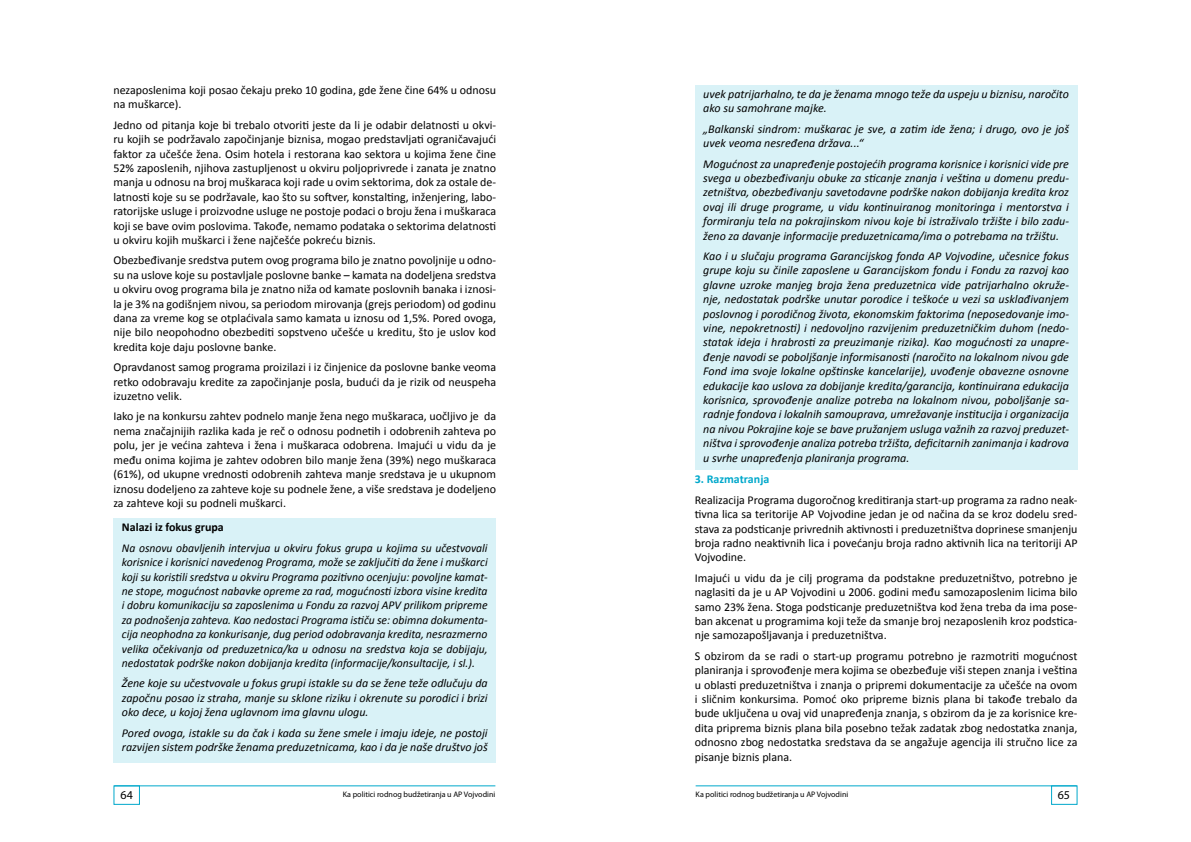
<style>
.page{position:relative;width:1191px;height:842px;background:#fff}
.page>*{position:absolute;margin:0;border:0;box-sizing:border-box;transform-origin:0 0}
.t1{font:12px/14.4px "Calibri";color:#000;text-align:justify}
.t2{font:italic 12px/14.4px "Calibri";color:#000;text-align:justify}
.t3{font:700 12px "Calibri";color:#000}
.t4{font:700 12px "Calibri";color:#00a8cb}
.t5{font:12px "Myriad Pro";color:#000}
.t6{font:8px "Myriad Pro";color:#000}
</style>
<div class="page">
<hr style="left:114px;top:785px;width:381px;height:1px;background:#00a8cb">
<div style="left:113px;top:785px;width:27px;height:20px;border:1px solid #00a8cb"></div>
<hr style="left:695px;top:785px;width:381px;height:1px;background:#00a8cb">
<div style="left:1051px;top:785px;width:26px;height:20px;border:1px solid #00a8cb"></div>
<div style="left:113px;top:518px;width:383px;height:245px;background:#d9f2f7"></div>
<div style="left:694px;top:85px;width:383px;height:385px;background:#d9f2f7"></div>
<p class="t1" style="left:113px;top:82px;width:384px">nezaposlenima koji posao čekaju preko 10 godina, gde žene čine 64% u odnosu na muškarce).</p>
<p class="t1" style="left:113px;top:117px;width:384px">Jedno od pitanja koje bi trebalo otvoriti jeste da li je odabir delatnosti u okvi&shy;ru kojih se podržavalo započinjanje biznisa, mogao predstavljati ograničavajući faktor za učešće žena. Osim hotela i restorana kao sektora u kojima žene čine 52% zaposlenih, njihova zastupljenost u okviru poljoprivrede i zanata je znatno manja u odnosu na broj muškaraca koji rade u ovim sektorima, dok za ostale de&shy;latnosti koje su se podržavale, kao što su softver, konstalting, inženjering, labo&shy;ratorijske usluge i proizvodne usluge ne postoje podaci o broju žena i muškaraca koji se bave ovim poslovima. Takođe, nemamo podataka o sektorima delatnosti u okviru kojih muškarci i žene najčešće pokreću biznis.</p>
<p class="t1" style="left:113px;top:253px;width:384px">Obezbeđivanje sredstva putem ovog programa bilo je znatno povoljnije u odno&shy;su na uslove koje su postavljale poslovne banke – kamata na dodeljena sredstva u okviru ovog programa bila je znatno niža od kamate poslovnih banaka i iznosi&shy;la je 3% na godišnjem nivou, sa periodom mirovanja (grejs periodom) od godinu dana za vreme kog se otplaćivala samo kamata u iznosu od 1,5%. Pored ovoga, nije bilo neopohodno obezbediti sopstveno učešće u kreditu, što je uslov kod kredita koje daju poslovne banke.</p>
<p class="t1" style="left:113px;top:359px;width:384px">Opravdanost samog programa proizilazi i iz činjenice da poslovne banke veoma retko odobravaju kredite za započinjanje posla, budući da je rizik od neuspeha izuzetno velik.</p>
<p class="t1" style="left:113px;top:409px;width:384px">Iako je na konkursu zahtev podnelo manje žena nego muškaraca, uočljivo je da nema značajnijih razlika kada je reč o odnosu podnetih i odobrenih zahteva po polu, jer je većina zahteva i žena i muškaraca odobrena. Imajući u vidu da je među onima kojima je zahtev odobren bilo manje žena (39%) nego muškaraca (61%), od ukupne vrednosti odobrenih zahteva manje sredstava je u ukupnom iznosu dodeljeno za zahteve koje su podnele žene, a više sredstava je dodeljeno za zahteve koji su podneli muškarci.</p>
<p class="t3" style="left:122px;top:520px;width:103px">Nalazi iz fokus grupa</p>
<p class="t2" style="left:122px;top:540px;width:367px">Na osnovu obavljenih intervjua u okviru fokus grupa u kojima su učestvovali korisnice i korisnici navedenog Programa, može se zaključiti da žene i muškarci koji su koristili sredstva u okviru Programa pozitivno ocenjuju: povoljne kamat&shy;ne stope, mogućnost nabavke opreme za rad, mogućnosti izbora visine kredita i dobru komunikaciju sa zaposlenima u Fondu za razvoj APV prilikom pripreme za podnošenja zahteva. Kao nedostaci Programa ističu se: obimna dokumenta&shy;cija neophodna za konkurisanje, dug period odobravanja kredita, nesrazmerno velika očekivanja od preduzetnica/ka u odnosu na sredstva koja se dobijaju, nedostatak podrške nakon dobijanja kredita (informacije/konsultacije, i sl.).</p>
<p class="t2" style="left:122px;top:676px;width:367px">Žene koje su učestvovale u fokus grupi istakle su da se žene teže odlučuju da započnu posao iz straha, manje su sklone riziku i okrenute su porodici i brizi oko dece, u kojoj žena uglavnom ima glavnu ulogu.</p>
<p class="t2" style="left:122px;top:725px;width:367px">Pored ovoga, istakle su da čak i kada su žene smele i imaju ideje, ne postoji razvijen sistem podrške ženama preduzetnicama, kao i da je naše društvo još</p>
<p class="t2" style="left:703px;top:86px;width:367px">uvek patrijarhalno, te da je ženama mnogo teže da uspeju u biznisu, naročito ako su samohrane majke.</p>
<p class="t2" style="left:703px;top:121px;width:367px">„Balkanski sindrom: muškarac je sve, a zatim ide žena; i drugo, ovo je još uvek veoma nesređena država...“</p>
<p class="t2" style="left:703px;top:156px;width:367px">Mogućnost za unapređenje postojećih programa korisnice i korisnici vide pre svega u obezbeđivanju obuke za sticanje znanja i veština u domenu predu&shy;zetništva, obezbeđivanju savetodavne podrške nakon dobijanja kredita kroz ovaj ili druge programe, u vidu kontinuiranog monitoringa i mentorstva i formiranju tela na pokrajinskom nivou koje bi istraživalo tržište i bilo zadu&shy;ženo za davanje informacije preduzetnicama/ima o potrebama na tržištu.</p>
<p class="t2" style="left:703px;top:248px;width:367px">Kao i u slučaju programa Garancijskog fonda AP Vojvodine, učesnice fokus grupe koju su činile zaposlene u Garancijskom fondu i Fondu za razvoj kao glavne uzroke manjeg broja žena preduzetnica vide patrijarhalno okruže&shy;nje, nedostatak podrške unutar porodice i teškoće u vezi sa usklađivanjem poslovnog i porodičnog života, ekonomskim faktorima (neposedovanje imo&shy;vine, nepokretnosti) i nedovoljno razvijenim preduzetničkim duhom (nedo&shy;statak ideja i hrabrosti za preuzimanje rizika). Kao mogućnosti za unapre&shy;đenje navodi se poboljšanje informisanosti (naročito na lokalnom nivou gde Fond ima svoje lokalne opštinske kancelarije), uvođenje obavezne osnovne edukacije kao uslova za dobijanje kredita/garancija, kontinuirana edukacija korisnica, sprovođenje analize potreba na lokalnom nivou, poboljšanje sa&shy;radnje fondova i lokalnih samouprava, umrežavanje institucija i organizacija na nivou Pokrajine koje se bave pružanjem usluga važnih za razvoj preduzet&shy;ništva i sprovođenje analiza potreba tržišta, deficitarnih zanimanja i kadrova u svrhe unapređenja planiranja programa.</p>
<p class="t4" style="left:694px;top:472px;width:76px">3. Razmatranja</p>
<p class="t1" style="left:694px;top:492px;width:384px">Realizacija Programa dugoročnog kreditiranja start-up programa za radno neak&shy;tivna lica sa teritorije AP Vojvodine jedan je od načina da se kroz dodelu sred&shy;stava za podsticanje privrednih aktivnosti i preduzetništva doprinese smanjenju broja radno neaktivnih lica i povećanju broja radno aktivnih lica na teritoriji AP Vojvodine.</p>
<p class="t1" style="left:694px;top:570px;width:384px">Imajući u vidu da je cilj programa da podstakne preduzetništvo, potrebno je naglasiti da je u AP Vojvodini u 2006. godini među samozaposlenim licima bilo samo 23% žena. Stoga podsticanje preduzetništva kod žena treba da ima pose&shy;ban akcenat u programima koji teže da smanje broj nezaposlenih kroz podstica&shy;nje samozapošljavanja i preduzetništva.</p>
<p class="t1" style="left:694px;top:648px;width:384px">S obzirom da se radi o start-up programu potrebno je razmotriti mogućnost planiranja i sprovođenje mera kojima se obezbeđuje viši stepen znanja i veština u oblasti preduzetništva i znanja o pripremi dokumentacije za učešće na ovom i sličnim konkursima. Pomoć oko pripreme biznis plana bi takođe trebalo da bude uključena u ovaj vid unapređenja znanja, s obzirom da je za korisnice kre&shy;dita priprema biznis plana bila posebno težak zadatak zbog nedostatka znanja, odnosno zbog nedostatka sredstava da se angažuje agencija ili stručno lice za pisanje biznis plana.</p>
<p class="t5" style="left:121px;top:788px;width:14px">64</p>
<p class="t6" style="left:343px;top:789px;width:154px">Ka politici rodnog budžetiranja u AP Vojvodini</p>
<p class="t6" style="left:695px;top:789px;width:154px">Ka politici rodnog budžetiranja u AP Vojvodini</p>
<p class="t5" style="left:1057px;top:788px;width:14px">65</p>
</div>
